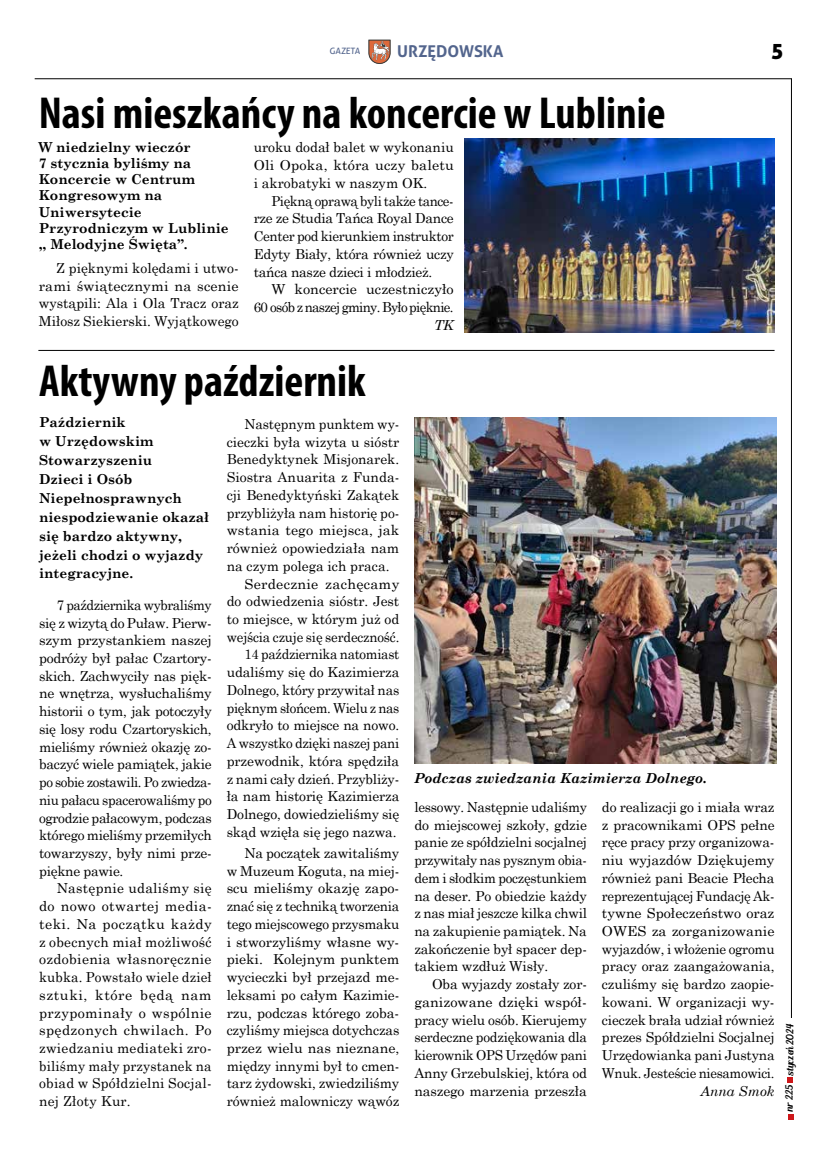
<style>
.page{position:relative;width:833px;height:1170px;background:#fff}
.page>*{position:absolute;margin:0;border:0;box-sizing:border-box;transform-origin:0 0}
.t1{font:700 condensed 45px "Myriad Pro";color:#000}
.t2{font:21.25px "Aller Display";color:#000}
.t3{font:700 16.25px "Aller";color:#53658d}
.t4{font:13.75px/17.8px "Century Schoolbook";letter-spacing:-.01em;color:#000;text-align:justify}
.t5{font:700 13.75px/18.9px "Century Schoolbook";color:#000}
.t6{font:13.75px "Century Schoolbook";letter-spacing:-.01em;color:#000;scale:.96 1}
.t7{font:13.75px/17.8px "Century Schoolbook";letter-spacing:-.05em;color:#000;text-align:right;scale:1.04 1}
.t8{font:italic 700 13.75px "Century Schoolbook";color:#000}
.t9{font:13.75px "Century Schoolbook";letter-spacing:.01em;color:#000;scale:1.04 1}
.t10{font:13.75px "Century Schoolbook";letter-spacing:.02em;color:#000;scale:1.04 1}
.t11{font:italic 13.75px "Century Schoolbook";color:#000}
.t12{font:10px "Blenda Script";color:#000}
.t13{font:8.75px "Aller";color:#53658d}
</style>
<div class="page">
<svg style="left:369px;top:40px;width:21px;height:24px"></svg>
<hr style="left:35px;top:78px;width:756px;height:1px;background:#000">
<hr style="left:791px;top:78px;width:1px;height:994px;background:#000">
<div style="left:786px;top:1018px;width:9px;height:57px;background:#fff"></div>
<svg style="left:788px;top:1114px;width:5px;height:5px"></svg>
<svg style="left:787px;top:1077px;width:6px;height:5px"></svg>
<img style="left:464px;top:138px;width:311px;height:194px">
<hr style="left:38px;top:350px;width:736px;height:1px;background:#000">
<img style="left:414px;top:417px;width:362px;height:346px">
<p class="t13" style="left:330px;top:46px;width:32px">GAZETA</p>
<p class="t3" style="left:397px;top:41px;width:108px">URZĘDOWSKA</p>
<h1 class="t1" style="left:39px;top:85px;width:628px">Nasi mieszkańcy na koncercie w Lublinie</h1>
<p class="t5" style="left:39px;top:138px;width:191px;line-height:16.2px">W niedzielny wieczór<br>7 stycznia byliśmy na<br>Koncercie w Centrum<br>Kongresowym na<br>Uniwersytecie<br>Przyrodniczym w Lublinie ,, Melodyjne Święta”.</p>
<p class="t4" style="left:39px;top:258px;width:201px;text-indent:18px">Z pięknymi kolędami i utwo&shy;rami świątecznymi na scenie wystąpili: Ala i Ola Tracz oraz Miłosz Siekierski. Wyjątkowego</p>
<p class="t4" style="left:254px;top:137px;width:201px">uroku dodał balet w wykonaniu Oli Opoka, która uczy baletu i akrobatyki w naszym OK.</p>
<p class="t4" style="left:254px;top:190px;width:201px;text-indent:18px">Piękną oprawą byli także tance&shy;rze ze Studia Tańca Royal Dance Center pod kierunkiem instruktor Edyty Biały, która również uczy tańca nasze dzieci i młodzież.</p>
<p class="t7" style="left:254px;top:279px;width:194px">W koncercie uczestniczyło<br>60 osób z naszej gminy. Było pięknie.</p>
<p class="t11" style="left:434px;top:314px;width:21px">TK</p>
<h1 class="t1" style="left:39px;top:352px;width:328px">Aktywny październik</h1>
<h2 class="t2" style="left:772px;top:37px;width:13px">5</h2>
<p class="t5" style="left:39px;top:412px;width:171px">Październik<br>w Urzędowskim<br>Stowarzyszeniu<br>Dzieci i Osób<br>Niepełnosprawnych niespodziewanie okazał się bardzo aktywny, jeżeli chodzi o wyjazdy integracyjne.</p>
<p class="t4" style="left:39px;top:594px;width:174px;text-indent:18px">7 października wybraliśmy się z wizytą do Puław. Pierw&shy;szym przystankiem naszej podróży był pałac Czartory&shy;skich. Zachwyciły nas pięk&shy;ne wnętrza, wysłuchaliśmy historii o tym, jak potoczyły się losy rodu Czartoryskich, mieliśmy również okazję zo&shy;baczyć wiele pamiątek, jakie po sobie zostawili. Po zwiedza&shy;niu pałacu spacerowaliśmy po ogrodzie pałacowym, podczas którego mieliśmy przemiłych towarzyszy, były nimi prze&shy;piękne pawie.</p>
<p class="t4" style="left:39px;top:878px;width:174px;text-indent:18px">Następnie udaliśmy się do nowo otwartej media&shy;teki. Na początku każdy z obecnych miał możliwość ozdobienia własnoręcznie kubka. Powstało wiele dzieł sztuki, które będą nam przypominały o wspólnie spędzonych chwilach. Po zwiedzaniu mediateki zro&shy;biliśmy mały przystanek na obiad w Spółdzielni Socjal&shy;nej Złoty Kur.</p>
<p class="t4" style="left:244px;top:414px;width:156px">Następnym punktem wy-</p>
<p class="t4" style="left:227px;top:431px;width:174px">cieczki była wizyta u sióstr</p>
<p class="t4" style="left:227px;top:449px;width:174px">Benedyktynek Misjonarek.</p>
<p class="t4" style="left:227px;top:467px;width:174px">Siostra Anuarita z Funda-</p>
<p class="t4" style="left:227px;top:485px;width:174px">cji Benedyktyński Zakątek</p>
<p class="t4" style="left:227px;top:502px;width:174px">przybliżyła nam historię po-</p>
<p class="t9" style="left:227px;top:519px;width:167px">wstania tego miejsca, jak</p>
<p class="t4" style="left:227px;top:538px;width:174px">również opowiedziała nam</p>
<p class="t4" style="left:227px;top:555px;width:164px">na czym polega ich praca.</p>
<p class="t10" style="left:244px;top:572px;width:150px">Serdecznie zachęcamy</p>
<p class="t4" style="left:227px;top:591px;width:174px">do odwiedzenia sióstr. Jest</p>
<p class="t4" style="left:227px;top:609px;width:174px">to miejsce, w którym już od</p>
<p class="t6" style="left:227px;top:625px;width:181px">wejścia czuje się serdeczność.</p>
<p class="t6" style="left:244px;top:643px;width:163px">14 października natomiast</p>
<p class="t4" style="left:227px;top:662px;width:174px">udaliśmy się do Kazimierza</p>
<p class="t4" style="left:227px;top:679px;width:174px">Dolnego, który przywitał nas</p>
<p class="t6" style="left:227px;top:696px;width:181px">pięknym słońcem. Wielu z nas</p>
<p class="t4" style="left:227px;top:715px;width:174px">odkryło to miejsce na nowo.</p>
<p class="t4" style="left:227px;top:733px;width:174px">A wszystko dzięki naszej pani</p>
<p class="t4" style="left:227px;top:750px;width:174px">przewodnik, która spędziła</p>
<p class="t4" style="left:227px;top:768px;width:174px">z nami cały dzień. Przybliży-</p>
<p class="t4" style="left:227px;top:786px;width:174px">ła nam historię Kazimierza</p>
<p class="t4" style="left:227px;top:803px;width:174px">Dolnego, dowiedzieliśmy się</p>
<p class="t4" style="left:227px;top:821px;width:171px">skąd wzięła się jego nazwa.</p>
<p class="t4" style="left:227px;top:842px;width:174px;text-indent:18px">Na początek zawitaliśmy w Muzeum Koguta, na miej&shy;scu mieliśmy okazję zapo&shy;znać się z techniką tworzenia tego miejscowego przysmaku i stworzyliśmy własne wy&shy;pieki. Kolejnym punktem wycieczki był przejazd me&shy;leksami po całym Kazimie&shy;rzu, podczas którego zoba&shy;czyliśmy miejsca dotychczas przez wielu nas nieznane, między innymi był to cmen&shy;tarz żydowski, zwiedziliśmy również malowniczy wąwóz</p>
<p class="t8" style="left:414px;top:767px;width:294px">Podczas zwiedzania Kazimierza Dolnego.</p>
<p class="t4" style="left:414px;top:796px;width:174px">lessowy. Następnie udaliśmy do miejscowej szkoły, gdzie panie ze spółdzielni socjalnej przywitały nas pysznym obia&shy;dem i słodkim poczęstunkiem na deser. Po obiedzie każdy z nas miał jeszcze kilka chwil na zakupienie pamiątek. Na zakończenie był spacer dep&shy;takiem wzdłuż Wisły.</p>
<p class="t4" style="left:414px;top:974px;width:174px;text-indent:18px">Oba wyjazdy zostały zor&shy;ganizowane dzięki współ&shy;pracy wielu osób. Kierujemy serdeczne podziękowania dla kierownik OPS Urzędów pani Anny Grzebulskiej, która od naszego marzenia przeszła</p>
<p class="t4" style="left:602px;top:796px;width:174px">do realizacji go i miała wraz z pracownikami OPS pełne ręce pracy przy organizowa&shy;niu wyjazdów Dziękujemy również pani Beacie Płecha reprezentującej Fundację Ak&shy;tywne Społeczeństwo oraz OWES za zorganizowanie wyjazdów, i włożenie ogromu pracy oraz zaangażowania, czuliśmy się bardzo zaopie&shy;kowani. W organizacji wy&shy;cieczek brała udział również prezes Spółdzielni Socjalnej Urzędowianka pani Justyna Wnuk. Jesteście niesamowici.</p>
<p class="t11" style="left:700px;top:1080px;width:76px">Anna Smok</p>
<p class="t12" style="left:783px;top:1112px;width:90px;rotate:-90deg">nr 225 styczeń 2024</p>
</div>
